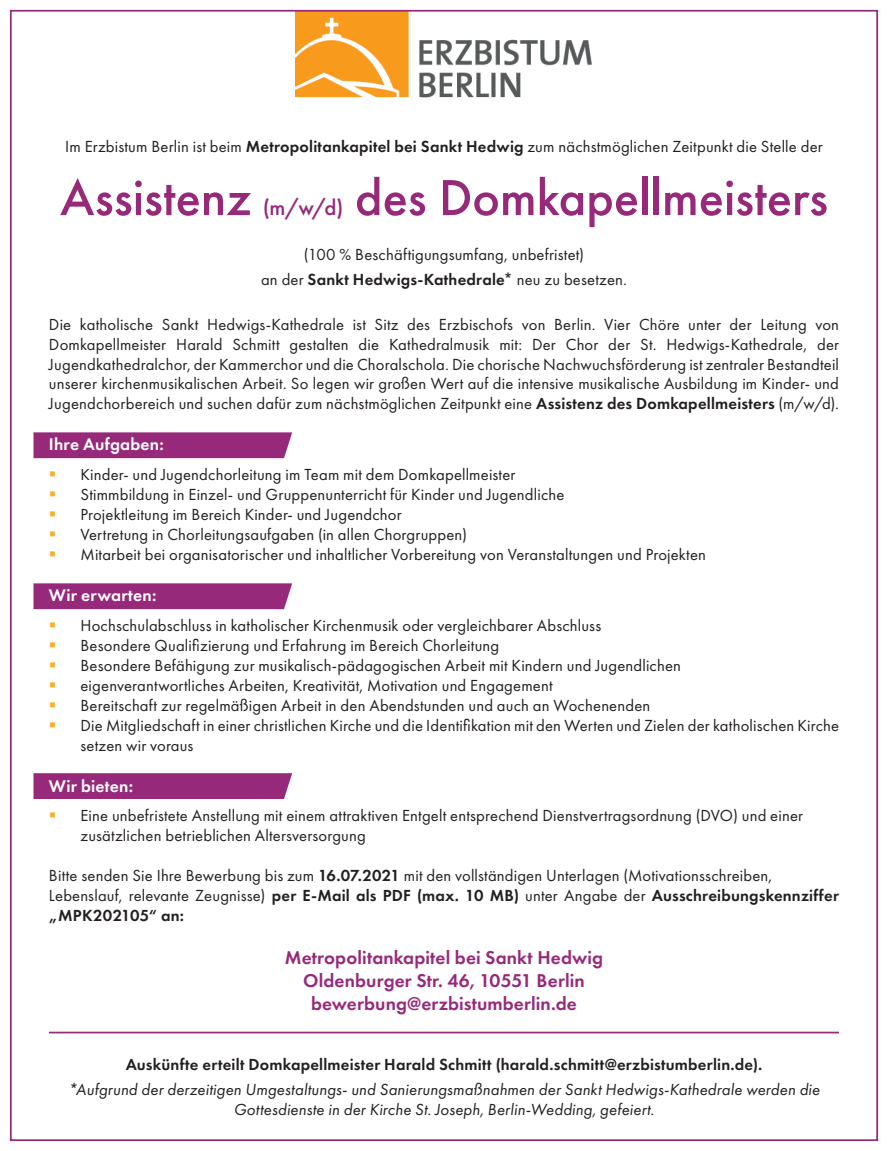
<style>
.page{position:relative;width:888px;height:1151px;background:#fff}
.page>*{position:absolute;margin:0;border:0;box-sizing:border-box;transform-origin:0 0}
.t1{font:500 52.5px "Futura PT";letter-spacing:-.005em;color:#96297a}
.t2{font:500 22.75px "Futura PT";color:#96297a}
.t3{font:600 19.25px/23.1px "Futura PT";letter-spacing:.005em;color:#96297a;text-align:center}
.t4{font:600 17.5px "Futura PT";letter-spacing:.01em;color:#fff}
.t5{font:16.62px/19.9px "Futura PT";letter-spacing:.01em;color:#231f20}
.t6{font:italic 16.62px/19.9px "Futura PT";letter-spacing:.01em;color:#231f20;text-align:center}
.t7{font:600 16.62px "Futura PT";letter-spacing:.01em;color:#231f20}
.s1{font-weight:600}
.s2{color:#fbae26}
</style>
<div class="page">
<div style="left:33px;top:583px;width:259px;height:26px;background:#96297a"></div>
<div style="left:33px;top:773px;width:259px;height:26px;background:#96297a"></div>
<div style="left:33px;top:432px;width:259px;height:26px;background:#96297a"></div>
<img style="left:296px;top:13px;width:296px;height:85px">
<hr style="left:49px;top:1032px;width:790px;height:1px;background:#96297a">
<p class="t5" style="left:65px;top:136px;width:759px">Im Erzbistum Berlin ist beim <span class="s1">Metropolitankapitel bei Sankt Hedwig</span> zum nächstmöglichen Zeitpunkt die Stelle der</p>
<h1 class="t1" style="left:60px;top:166px;width:193px">Assistenz</h1>
<h1 class="t1" style="left:355px;top:166px;width:475px">des Domkapellmeisters</h1>
<p class="t5" style="left:261px;top:242px;width:367px;line-height:24.8px;text-align:center">(100 % Beschäftigungsumfang, unbefristet)<br>an der <span class="s1">Sankt Hedwigs-Kathedrale*</span> neu zu besetzen.</p>
<p class="t5" style="left:49px;top:314px;width:792px;text-align:justify">Die katholische Sankt Hedwigs-Kathedrale ist Sitz des Erzbischofs von Berlin. Vier Chöre unter der Leitung von Domkapellmeister Harald Schmitt gestalten die Kathedralmusik mit: Der Chor der St. Hedwigs-Kathedrale, der Jugendkathedralchor, der Kammerchor und die Choralschola. Die chorische Nachwuchsförderung ist zentraler Bestandteil unserer kirchenmusikalischen Arbeit. So legen wir großen Wert auf die intensive musikalische Ausbildung im Kinder- und Jugendchorbereich und suchen dafür zum nächstmöglichen Zeitpunkt eine <span class="s1">Assistenz des Domkapellmeisters</span> (m/w/d).</p>
<p class="t4" style="left:49px;top:434px;width:116px">Ihre Aufgaben:</p>
<p class="t5" style="left:49px;top:465px;width:468px"><span class="s2">▪</span> Kinder- und Jugendchorleitung im Team mit dem Domkapellmeister</p>
<p class="t5" style="left:49px;top:485px;width:517px"><span class="s2">▪</span> Stimmbildung in Einzel- und Gruppenunterricht für Kinder und Jugendliche</p>
<p class="t5" style="left:49px;top:505px;width:354px"><span class="s2">▪</span> Projektleitung im Bereich Kinder- und Jugendchor</p>
<p class="t5" style="left:49px;top:524px;width:419px"><span class="s2">▪</span> Vertretung in Chorleitungsaufgaben (in allen Chorgruppen)</p>
<p class="t5" style="left:49px;top:544px;width:658px"><span class="s2">▪</span> Mitarbeit bei organisatorischer und inhaltlicher Vorbereitung von Veranstaltungen und Projekten</p>
<p class="t4" style="left:49px;top:584px;width:109px">Wir erwarten:</p>
<p class="t5" style="left:49px;top:615px;width:554px"><span class="s2">▪</span> Hochschulabschluss in katholischer Kirchenmusik oder vergleichbarer Abschluss</p>
<p class="t5" style="left:49px;top:635px;width:452px"><span class="s2">▪</span> Besondere Qualifizierung und Erfahrung im Bereich Chorleitung</p>
<p class="t5" style="left:49px;top:655px;width:634px"><span class="s2">▪</span> Besondere Befähigung zur musikalisch-pädagogischen Arbeit mit Kindern und Jugendlichen</p>
<p class="t5" style="left:49px;top:675px;width:505px"><span class="s2">▪</span> eigenverantwortliches Arbeiten, Kreativität, Motivation und Engagement</p>
<p class="t5" style="left:49px;top:695px;width:603px"><span class="s2">▪</span> Bereitschaft zur regelmäßigen Arbeit in den Abendstunden und auch an Wochenenden</p>
<p class="t5" style="left:80px;top:715px;width:760px;text-indent:-32px"><span class="s2">▪</span> Die Mitgliedschaft in einer christlichen Kirche und die Identifikation mit den Werten und Zielen der katholischen Kirche setzen wir voraus</p>
<p class="t4" style="left:49px;top:775px;width:86px">Wir bieten:</p>
<p class="t5" style="left:80px;top:806px;width:724px;text-indent:-31px"><span class="s2">▪</span> Eine unbefristete Anstellung mit einem attraktiven Entgelt entsprechend Dienstvertragsordnung (DVO) und einer zusätzlichen betrieblichen Altersversorgung</p>
<p class="t5" style="left:49px;top:866px;width:791px">Bitte senden Sie Ihre Bewerbung bis zum <span class="s1">16.07.2021</span> mit den vollständigen Unterlagen (Motivationsschreiben,<br>Lebenslauf, relevante Zeugnisse) <span class="s1">per E-Mail als PDF (max. 10 MB)</span> unter Angabe der <span class="s1">Ausschreibungskennziffer „MPK202105“ an:</span></p>
<p class="t3" style="left:285px;top:946px;width:320px">Metropolitankapitel bei Sankt Hedwig<br>Oldenburger Str. 46, 10551 Berlin bewerbung@erzbistumberlin.de</p>
<h2 class="t2" style="left:263px;top:194px;width:82px">(m/w/d)</h2>
<p class="t7" style="left:126px;top:1054px;width:638px">Auskünfte erteilt Domkapellmeister Harald Schmitt (harald.schmitt@erzbistumberlin.de).</p>
<p class="t6" style="left:68px;top:1080px;width:753px">*Aufgrund der derzeitigen Umgestaltungs- und Sanierungsmaßnahmen der Sankt Hedwigs-Kathedrale werden die<br>Gottesdienste in der Kirche St. Joseph, Berlin-Wedding, gefeiert.</p>
</div>
